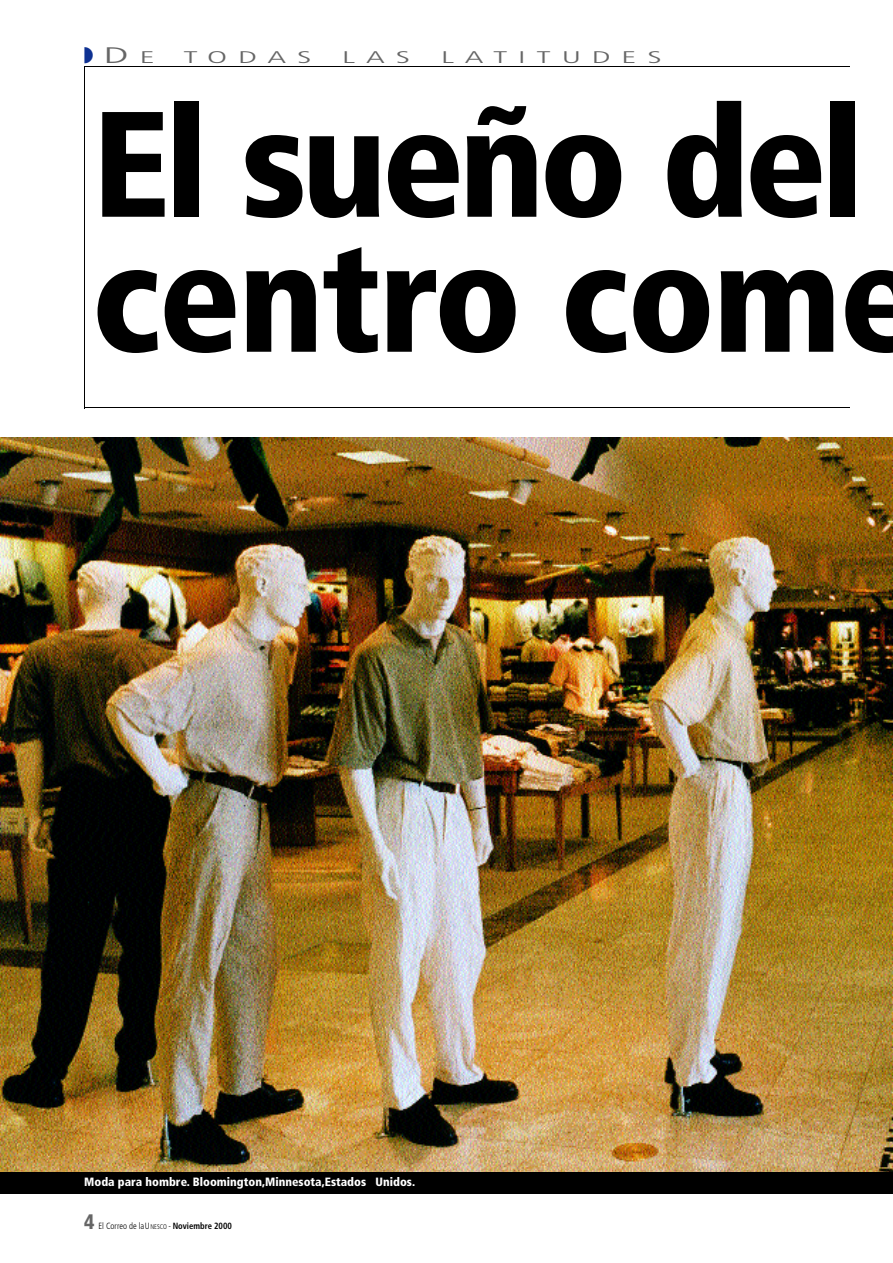
<style>
.page{position:relative;width:893px;height:1263px;background:#fff}
.page>*{position:absolute;margin:0;border:0;box-sizing:border-box;transform-origin:0 0}
.t1{font:900 condensed 154.5px/135px "Frutiger";letter-spacing:-.035em;color:#000}
.t2{font:300 condensed 22.5px "Frutiger";color:#666;scale:2 1}
.t3{font:900 condensed 21px "Frutiger";color:#666;scale:.95 1}
.t4{font:300 condensed 16.8px "Frutiger";color:#666;scale:2 1}
.t5{font:900 condensed 12px "Frutiger";color:#fff}
.t6{font:300 condensed 9px "Frutiger";color:#000;scale:.95 1}
.s1{color:#0e3192}
.s2{font-size:16.8px}
.s3{font-size:150px}
.s4{font-size:6.75px}
.s5{font-weight:700}
</style>
<div class="page">
<img style="left:0;top:438px;width:892px;height:734px">
<hr style="left:84px;top:66px;width:765px;height:1px;background:#000">
<hr style="left:84px;top:67px;width:1px;height:342px;background:#000">
<hr style="left:84px;top:407px;width:765px;height:1px;background:#000">
<div style="left:0;top:1172px;width:892px;height:22px;background:#000"></div>
<h2 class="t2" style="left:84px;top:46px;width:37px"><span class="s1">◗</span>D<span class="s2">E</span></h2>
<h3 class="t4" style="left:183px;top:50px;width:66px">T O D A S</h3>
<h3 class="t4" style="left:342px;top:50px;width:35px">L A S</h3>
<h3 class="t4" style="left:441px;top:50px;width:112px">L A T I T U D E S</h3>
<h1 class="t1" style="left:92px;top:108px;width:831px"><span class="s3">E</span>l sueño del c e n t ro come</h1>
<p class="t5" style="left:84px;top:1177px;width:332px">Moda para hombre. Bloomington,Minnesota,Estados Unidos.</p>
<h3 class="t3" style="left:84px;top:1214px;width:12px">4</h3>
<p class="t6" style="left:98px;top:1222px;width:142px">El Correo de la U<span class="s4">NESCO</span> - <span class="s5">Noviembre 2000</span></p>
</div>
